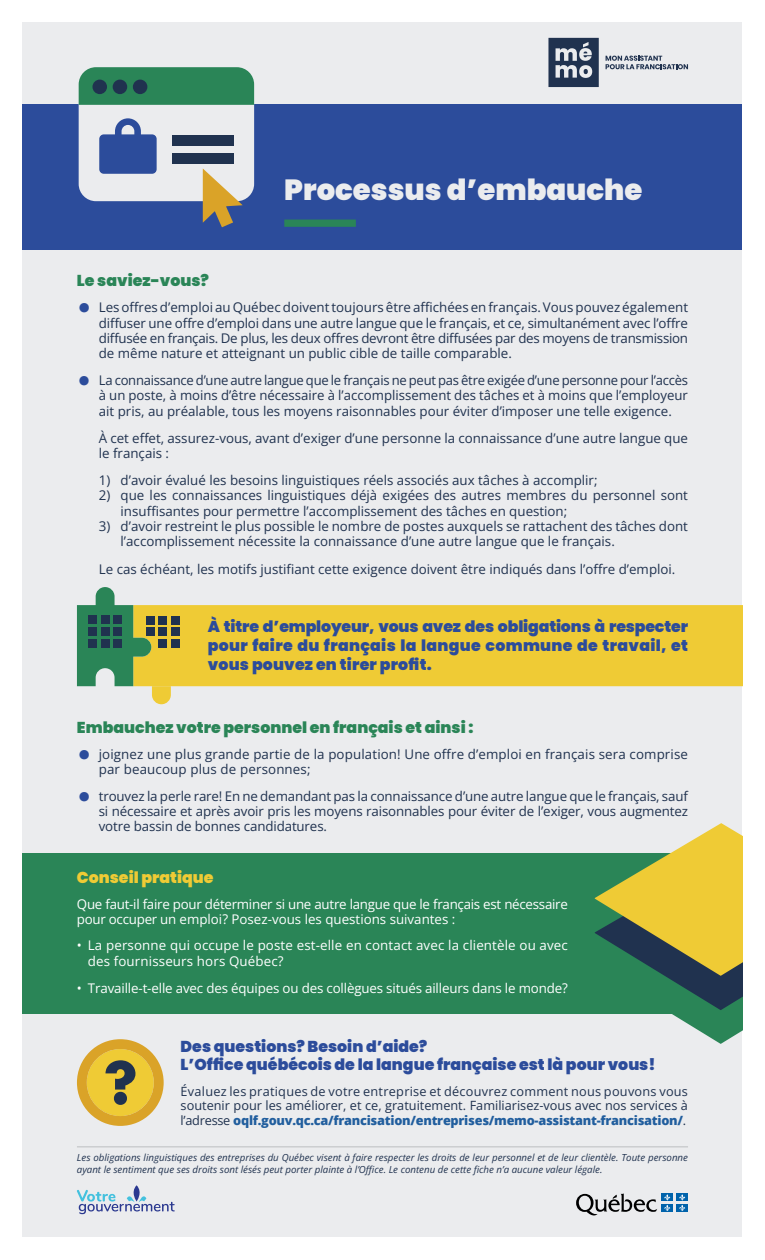
<style>
.page{position:relative;width:765px;height:1260px;background:#fff}
.page>*{position:absolute;margin:0;border:0;box-sizing:border-box;transform-origin:0 0}
.t1{font:900 29.12px "Poppins";color:#ebecee}
.t2{font:900 15.75px/18.9px "Poppins";color:#2c4c9b;text-align:justify}
.t3{font:900 15.75px "Poppins";color:#2a8557}
.t4{font:900 15.75px "Poppins";color:#efcb35}
.t5{font:13.38px/15.1px "Open Sans";color:#20324f}
.t6{font:13.38px/15.1px "Open Sans";letter-spacing:-.01em;color:#fff}
.t7{font:13.38px/16px "Open Sans";letter-spacing:.01em;color:#fff}
.t8{font:12.75px/14.5px "Open Sans";color:#20324f;text-align:justify}
.t9{font:italic 9.75px/11.6px "Open Sans";color:#20324f}
.s1{font-family:"Poppins";font-weight:900;font-size:27.88px;color:#2c4c9b}
.s2{font-weight:800;color:#215e9e}
</style>
<div class="page">
<div style="left:22px;top:22px;width:720px;height:1216px;background:#ebecee"></div>
<div style="left:22px;top:853px;width:699px;height:160px;background:#2a8557"></div>
<div style="left:22px;top:104px;width:720px;height:146px;background:#2c4c9b"></div>
<svg style="left:576px;top:1194px;width:81px;height:22px"></svg>
<div style="left:661px;top:1194px;width:12px;height:7px;background:#0063ab"></div>
<div style="left:676px;top:1194px;width:12px;height:7px;background:#0063ab"></div>
<div style="left:661px;top:1204px;width:12px;height:7px;background:#0063ab"></div>
<svg style="left:664px;top:1194px;width:6px;height:17px"></svg>
<div style="left:676px;top:1204px;width:12px;height:7px;background:#0063ab"></div>
<svg style="left:679px;top:1194px;width:6px;height:17px"></svg>
<svg style="left:77px;top:1185px;width:98px;height:29px"></svg>
<svg style="left:548px;top:38px;width:51px;height:49px"></svg>
<svg style="left:606px;top:56px;width:82px;height:13px"></svg>
<div style="left:171px;top:605px;width:571px;height:81px;background:#efcb35"></div>
<svg style="left:77px;top:587px;width:94px;height:117px"></svg>
<div style="left:88px;top:616px;width:8px;height:8px;background:#20324f"></div>
<div style="left:101px;top:616px;width:8px;height:8px;background:#20324f"></div>
<div style="left:114px;top:616px;width:8px;height:8px;background:#20324f"></div>
<div style="left:88px;top:628px;width:8px;height:8px;background:#20324f"></div>
<div style="left:101px;top:628px;width:8px;height:8px;background:#20324f"></div>
<div style="left:114px;top:628px;width:8px;height:8px;background:#20324f"></div>
<div style="left:101px;top:640px;width:8px;height:8px;background:#20324f"></div>
<div style="left:88px;top:640px;width:8px;height:8px;background:#20324f"></div>
<div style="left:114px;top:640px;width:8px;height:8px;background:#20324f"></div>
<div style="left:158px;top:616px;width:9px;height:8px;background:#20324f"></div>
<div style="left:146px;top:616px;width:8px;height:8px;background:#20324f"></div>
<div style="left:171px;top:616px;width:8px;height:8px;background:#20324f"></div>
<div style="left:158px;top:628px;width:9px;height:8px;background:#20324f"></div>
<div style="left:146px;top:628px;width:8px;height:8px;background:#20324f"></div>
<div style="left:171px;top:628px;width:8px;height:8px;background:#20324f"></div>
<div style="left:158px;top:640px;width:9px;height:8px;background:#20324f"></div>
<div style="left:171px;top:640px;width:8px;height:8px;background:#20324f"></div>
<div style="left:284px;top:220px;width:72px;height:7px;background:#2a8557"></div>
<svg style="left:595px;top:823px;width:147px;height:221px"></svg>
<div style="left:79px;top:67px;width:175px;height:134px;background:#ebecee;border-radius:17px"></div>
<svg style="left:79px;top:67px;width:175px;height:38px;background:#2f875b"></svg>
<div style="left:92px;top:80px;width:15px;height:14px;background:#20324f;border-radius:50%"></div>
<div style="left:113px;top:80px;width:14px;height:14px;background:#20324f;border-radius:50%"></div>
<div style="left:133px;top:80px;width:14px;height:14px;background:#20324f;border-radius:50%"></div>
<svg style="left:203px;top:169px;width:40px;height:58px"></svg>
<div style="left:172px;top:135px;width:61px;height:10px;background:#20324f"></div>
<div style="left:172px;top:153px;width:61px;height:11px;background:#20324f"></div>
<svg style="left:99px;top:118px;width:58px;height:56px"></svg>
<hr style="left:77px;top:1147px;width:611px;height:1px;background:#bcbec0">
<svg style="left:77px;top:1039px;width:87px;height:87px"></svg>
<h1 class="t1" style="left:284px;top:173px;width:360px">Processus d’embauche</h1>
<p class="t3" style="left:77px;top:272px;width:134px">Le saviez-vous?</p>
<p class="t5" style="left:99px;top:300px;width:591px;text-align:justify;text-indent:-22px"><span class="s1">•</span> Les offres d’emploi au Québec doivent toujours être affichées en français. Vous pouvez également diffuser une offre d’emploi dans une autre langue que le français, et ce, simultanément avec l’offre diffusée en français. De plus, les deux offres devront être diffusées par des moyens de transmission de même nature et atteignant un public cible de taille comparable.</p>
<p class="t5" style="left:99px;top:372px;width:591px;text-align:justify;text-indent:-22px"><span class="s1">•</span> La connaissance d’une autre langue que le français ne peut pas être exigée d’une personne pour l’accès à un poste, à moins d’être nécessaire à l’accomplissement des tâches et à moins que l’employeur ait pris, au préalable, tous les moyens raisonnables pour éviter d’imposer une telle exigence.</p>
<p class="t5" style="left:99px;top:430px;width:591px">À cet effet, assurez-vous, avant d’exiger d’une personne la connaissance d’une autre langue que le français :</p>
<p class="t5" style="left:99px;top:473px;width:500px">1) d’avoir évalué les besoins linguistiques réels associés aux tâches à accomplir;</p>
<p class="t5" style="left:121px;top:488px;width:569px;text-indent:-22px">2) que les connaissances linguistiques déjà exigées des autres membres du personnel sont insuffisantes pour permettre l’accomplissement des tâches en question;</p>
<p class="t5" style="left:121px;top:518px;width:569px;text-indent:-22px">3) d’avoir restreint le plus possible le nombre de postes auxquels se rattachent des tâches dont l’accomplissement nécessite la connaissance d’une autre langue que le français.</p>
<p class="t5" style="left:99px;top:561px;width:578px">Le cas échéant, les motifs justifiant cette exigence doivent être indiqués dans l’offre d’emploi.</p>
<p class="t2" style="left:208px;top:617px;width:482px">À titre d’employeur, vous avez des obligations à respecter pour faire du français la langue commune de travail, et vous pouvez en tirer profit.</p>
<p class="t3" style="left:77px;top:718px;width:398px">Embauchez votre personnel en français et ainsi :</p>
<p class="t5" style="left:99px;top:746px;width:591px;text-indent:-22px"><span class="s1">•</span> joignez une plus grande partie de la population! Une offre d’emploi en français sera comprise par beaucoup plus de personnes;</p>
<p class="t5" style="left:99px;top:788px;width:591px;text-align:justify;text-indent:-22px"><span class="s1">•</span> trouvez la perle rare! En ne demandant pas la connaissance d’une autre langue que le français, sauf si nécessaire et après avoir pris les moyens raisonnables pour éviter de l’exiger, vous augmentez votre bassin de bonnes candidatures.</p>
<p class="t4" style="left:77px;top:868px;width:138px">Conseil pratique</p>
<p class="t6" style="left:77px;top:896px;width:493px">Que faut-il faire pour déterminer si une autre langue que le français est nécessaire pour occuper un emploi? Posez-vous les questions suivantes :</p>
<p class="t7" style="left:88px;top:937px;width:482px;text-indent:-11px">• La personne qui occupe le poste est-elle en contact avec la clientèle ou avec des fournisseurs hors Québec?</p>
<p class="t6" style="left:77px;top:981px;width:493px">• Travaille-t-elle avec des équipes ou des collègues situés ailleurs dans le monde?</p>
<p class="t2" style="left:181px;top:1037px;width:477px">Des questions? Besoin d’aide?<br>L’Office québécois de la langue française est là pour vous!</p>
<p class="t8" style="left:181px;top:1084px;width:509px">Évaluez les pratiques de votre entreprise et découvrez comment nous pouvons vous soutenir pour les améliorer, et ce, gratuitement. Familiarisez-vous avec nos services à l’adresse <span class="s2">oqlf.gouv.qc.ca/francisation/entreprises/memo-assistant-francisation/</span>.</p>
<p class="t9" style="left:77px;top:1151px;width:613px">Les obligations linguistiques des entreprises du Québec visent à faire respecter les droits de leur personnel et de leur clientèle. Toute personne ayant le sentiment que ses droits sont lésés peut porter plainte à l’Office. Le contenu de cette fiche n’a aucune valeur légale.</p>
</div>
